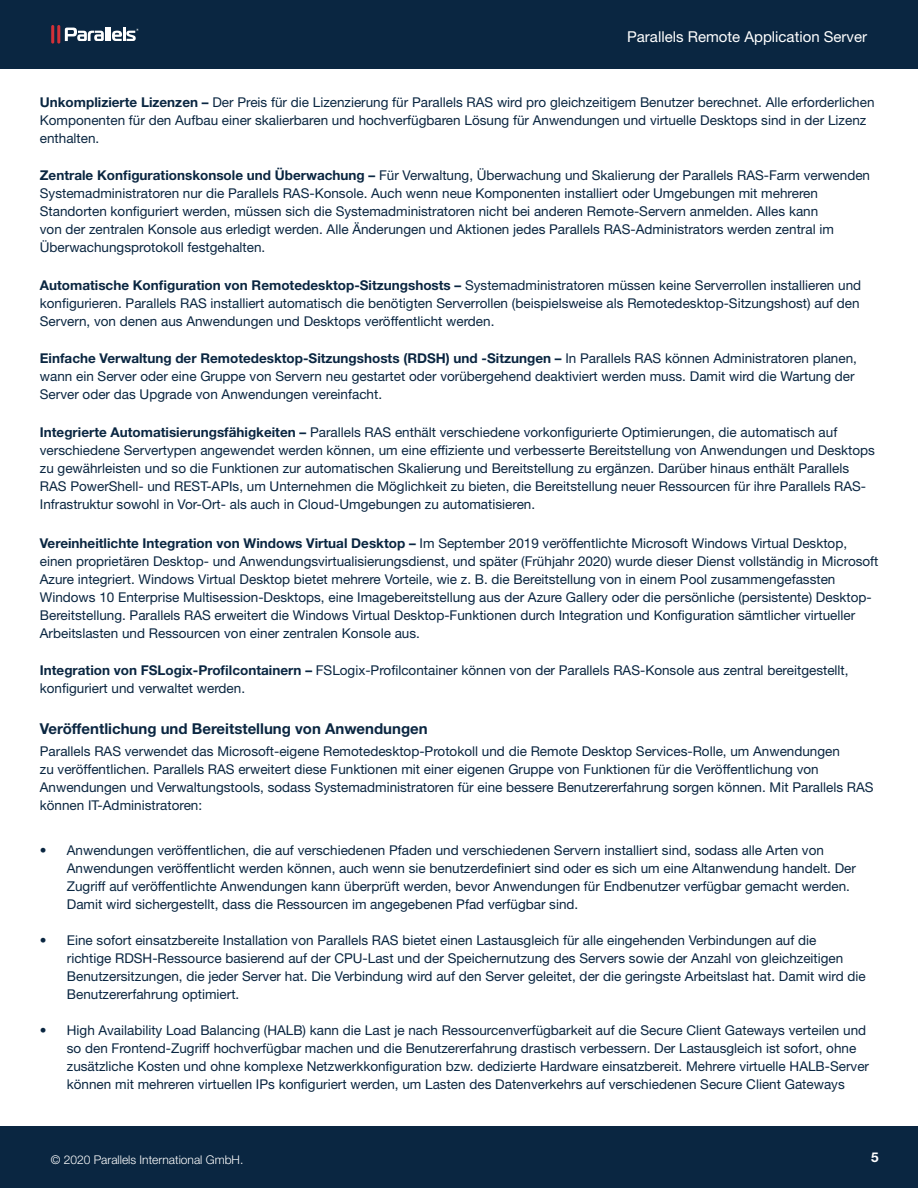
<style>
.page{position:relative;width:918px;height:1188px;background:#fff}
.page>*{position:absolute;margin:0;border:0;box-sizing:border-box;transform-origin:0 0}
.t1{font:700 15px "Helvetica Neue LT Std";color:#0a2641}
.t2{font:15px "Helvetica Neue LT Std";color:#fff}
.t3{font:13.5px/18px "Helvetica Neue LT Std";color:#0a2641}
.t4{font:700 13.5px "Helvetica Neue LT Std";color:#fff}
.t5{font:300 12px "Helvetica Neue LT Std";color:#fff}
.s1{font-weight:700}
</style>
<div class="page">
<div style="left:0;top:1126px;width:918px;height:62px;background:#0a2641"></div>
<div style="left:0;top:0;width:918px;height:69px;background:#0a2641"></div>
<hr style="left:51px;top:25px;width:3px;height:19px;background:#d13138;border-radius:2px">
<hr style="left:57px;top:25px;width:3px;height:19px;background:#d13138;border-radius:2px">
<hr style="left:123px;top:27px;width:3px;height:14px;background:#fff">
<svg style="left:65px;top:28px;width:74px;height:13px"></svg>
<p class="t2" style="left:627px;top:27px;width:241px">Parallels Remote Application Server</p>
<p class="t3" style="left:40px;top:93px;width:836px"><span class="s1">Unkomplizierte Lizenzen –</span> Der Preis für die Lizenzierung für Parallels RAS wird pro gleichzeitigem Benutzer berechnet. Alle erforderlichen<br>Komponenten für den Aufbau einer skalierbaren und hochverfügbaren Lösung für Anwendungen und virtuelle Desktops sind in der Lizenz enthalten.</p>
<p class="t3" style="left:40px;top:166px;width:832px"><span class="s1">Zentrale Konfigurationskonsole und Überwachung –</span> Für Verwaltung, Überwachung und Skalierung der Parallels RAS-Farm verwenden Systemadministratoren nur die Parallels RAS-Konsole. Auch wenn neue Komponenten installiert oder Umgebungen mit mehreren Standorten konfiguriert werden, müssen sich die Systemadministratoren nicht bei anderen Remote-Servern anmelden. Alles kann<br>von der zentralen Konsole aus erledigt werden. Alle Änderungen und Aktionen jedes Parallels RAS-Administrators werden zentral im Überwachungsprotokoll festgehalten.</p>
<p class="t3" style="left:40px;top:276px;width:823px;text-align:justify"><span class="s1">Automatische Konfiguration von Remotedesktop-Sitzungshosts –</span> Systemadministratoren müssen keine Serverrollen installieren und konfigurieren. Parallels RAS installiert automatisch die benötigten Serverrollen (beispielsweise als Remotedesktop-Sitzungshost) auf den Servern, von denen aus Anwendungen und Desktops veröffentlicht werden.</p>
<p class="t3" style="left:40px;top:349px;width:819px"><span class="s1">Einfache Verwaltung der Remotedesktop-Sitzungshosts (RDSH) und -Sitzungen –</span> In Parallels RAS können Administratoren planen, wann ein Server oder eine Gruppe von Servern neu gestartet oder vorübergehend deaktiviert werden muss. Damit wird die Wartung der<br>Server oder das Upgrade von Anwendungen vereinfacht.</p>
<p class="t3" style="left:40px;top:423px;width:837px"><span class="s1">Integrierte Automatisierungsfähigkeiten –</span> Parallels RAS enthält verschiedene vorkonfigurierte Optimierungen, die automatisch auf verschiedene Servertypen angewendet werden können, um eine effiziente und verbesserte Bereitstellung von Anwendungen und Desktops zu gewährleisten und so die Funktionen zur automatischen Skalierung und Bereitstellung zu ergänzen. Darüber hinaus enthält Parallels RAS PowerShell- und REST-APIs, um Unternehmen die Möglichkeit zu bieten, die Bereitstellung neuer Ressourcen für ihre Parallels RAS-Infrastruktur sowohl in Vor-Ort- als auch in Cloud-Umgebungen zu automatisieren.</p>
<p class="t3" style="left:40px;top:534px;width:840px"><span class="s1">Vereinheitlichte Integration von Windows Virtual Desktop –</span> Im September 2019 veröffentlichte Microsoft Windows Virtual Desktop, einen proprietären Desktop- und Anwendungsvirtualisierungsdienst, und später (Frühjahr 2020) wurde dieser Dienst vollständig in Microsoft Azure integriert. Windows Virtual Desktop bietet mehrere Vorteile, wie z. B. die Bereitstellung von in einem Pool zusammengefassten Windows 10 Enterprise Multisession-Desktops, eine Imagebereitstellung aus der Azure Gallery oder die persönliche (persistente) Desktop-Bereitstellung. Parallels RAS erweitert die Windows Virtual Desktop-Funktionen durch Integration und Konfiguration sämtlicher virtueller Arbeitslasten und Ressourcen von einer zentralen Konsole aus.</p>
<p class="t3" style="left:40px;top:661px;width:810px"><span class="s1">Integration von FSLogix-Profilcontainern –</span> FSLogix-Profilcontainer können von der Parallels RAS-Konsole aus zentral bereitgestellt, konfiguriert und verwaltet werden.</p>
<p class="t1" style="left:40px;top:719px;width:389px">Veröffentlichung und Bereitstellung von Anwendungen</p>
<p class="t3" style="left:40px;top:742px;width:835px">Parallels RAS verwendet das Microsoft-eigene Remotedesktop-Protokoll und die Remote Desktop Services-Rolle, um Anwendungen<br>zu veröffentlichen. Parallels RAS erweitert diese Funktionen mit einer eigenen Gruppe von Funktionen für die Veröffentlichung von Anwendungen und Verwaltungstools, sodass Systemadministratoren für eine bessere Benutzererfahrung sorgen können. Mit Parallels RAS können IT-Administratoren:</p>
<p class="t3" style="left:67px;top:841px;width:791px;text-indent:-27px">• Anwendungen veröffentlichen, die auf verschiedenen Pfaden und verschiedenen Servern installiert sind, sodass alle Arten von Anwendungen veröffentlicht werden können, auch wenn sie benutzerdefiniert sind oder es sich um eine Altanwendung handelt. Der Zugriff auf veröffentlichte Anwendungen kann überprüft werden, bevor Anwendungen für Endbenutzer verfügbar gemacht werden.<br>Damit wird sichergestellt, dass die Ressourcen im angegebenen Pfad verfügbar sind.</p>
<p class="t3" style="left:67px;top:931px;width:800px;text-indent:-27px">• Eine sofort einsatzbereite Installation von Parallels RAS bietet einen Lastausgleich für alle eingehenden Verbindungen auf die<br>richtige RDSH-Ressource basierend auf der CPU-Last und der Speichernutzung des Servers sowie der Anzahl von gleichzeitigen Benutzersitzungen, die jeder Server hat. Die Verbindung wird auf den Server geleitet, der die geringste Arbeitslast hat. Damit wird die Benutzererfahrung optimiert.</p>
<p class="t3" style="left:67px;top:1021px;width:804px;text-indent:-27px">• High Availability Load Balancing (HALB) kann die Last je nach Ressourcenverfügbarkeit auf die Secure Client Gateways verteilen und so den Frontend-Zugriff hochverfügbar machen und die Benutzererfahrung drastisch verbessern. Der Lastausgleich ist sofort, ohne zusätzliche Kosten und ohne komplexe Netzwerkkonfiguration bzw. dedizierte Hardware einsatzbereit. Mehrere virtuelle HALB-Server können mit mehreren virtuellen IPs konfiguriert werden, um Lasten des Datenverkehrs auf verschiedenen Secure Client Gateways</p>
<p class="t5" style="left:51px;top:1152px;width:194px">© 2020 Parallels International GmbH.</p>
<p class="t4" style="left:871px;top:1149px;width:9px">5</p>
</div>
